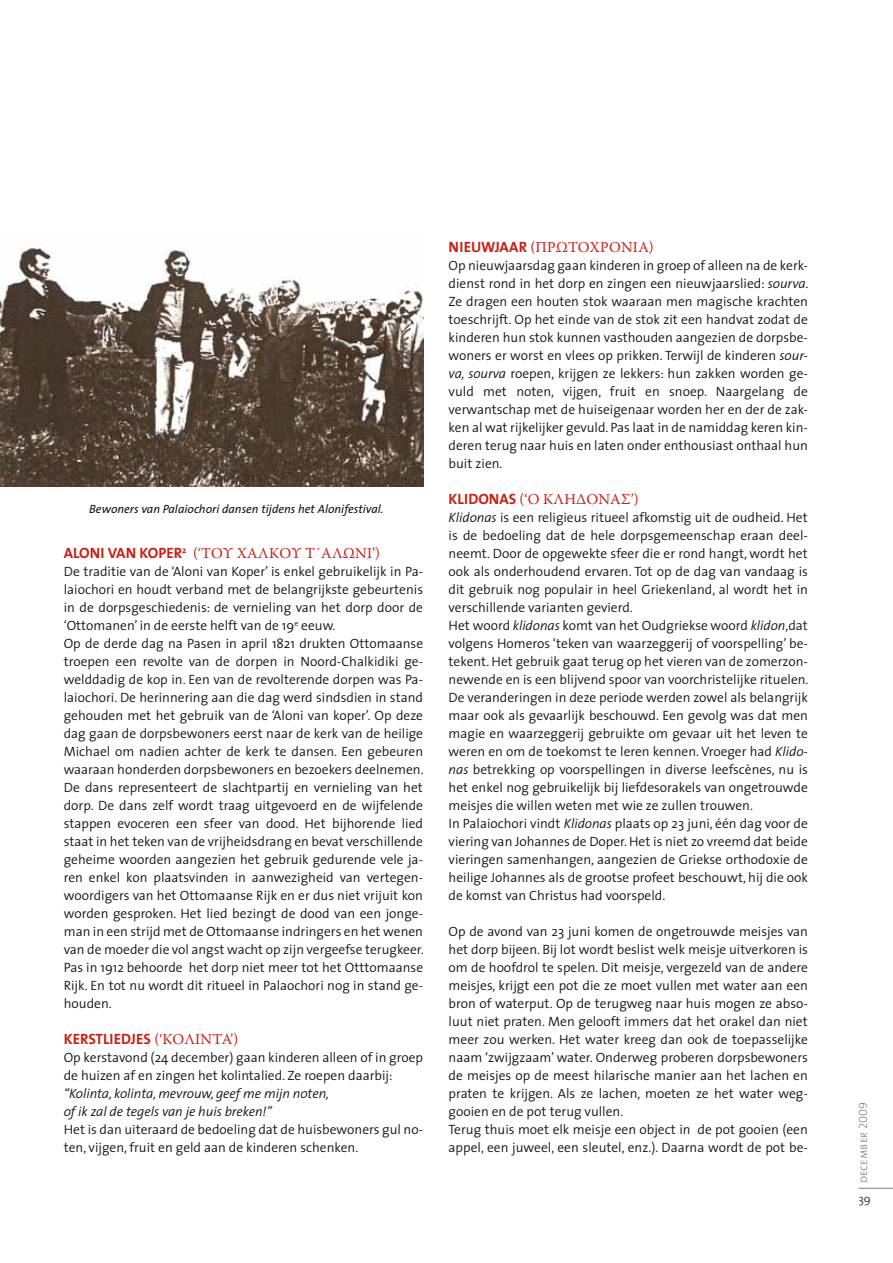
<style>
.page{position:relative;width:893px;height:1263px;background:#fff}
.page>*{position:absolute;margin:0;border:0;box-sizing:border-box;transform-origin:0 0}
.t1{font:15px "Warnock Pro";letter-spacing:.015em;color:#c92112}
.t2{font:700 15px "The Sans";color:#c92112}
.t3{font:300 13.5px/18px "The Sans";color:#141415}
.t4{font:italic 300 13.5px/18px "The Sans";letter-spacing:-.005em;color:#141415}
.t5{font:italic 12px "The Sans";color:#141415}
.t6{font:12px "The Sans Light Caps";color:#818281}
.t7{font:300 12px "The Sans";color:#141415}
.s1{font-family:"The Sans";font-weight:700}
.s2{font-family:"Warnock Pro";font-weight:400}
.s3{font-style:italic}
</style>
<div class="page">
<img style="left:0;top:247px;width:424px;height:239px">
<hr style="left:858px;top:1188px;width:35px;height:1px;background:#818281">
<p class="t5" style="left:89px;top:499px;width:296px">Bewoners van Palaiochori dansen tijdens het Alonifestival.</p>
<p class="t1" style="left:64px;top:544px;width:318px"><span class="s1">ALONI VAN KOPER</span><sup>2</sup> (‘Του χαλκού τ΄αλώνι’)</p>
<p class="t3" style="left:64px;top:562px;width:361px">De traditie van de ‘Aloni van Koper’ is enkel gebruikelijk in Pa&shy;laiochori en houdt verband met de belangrijkste gebeurtenis in de dorpsgeschiedenis: de vernieling van het dorp door de ‘Ottomanen’ in de eerste helft van de 19<sup>e</sup> eeuw.<br>Op de derde dag na Pasen in april 1821 drukten Ottomaanse troepen een revolte van de dorpen in Noord-Chalkidiki ge&shy;welddadig de kop in. Een van de revolterende dorpen was Pa&shy;laiochori. De herinnering aan die dag werd sindsdien in stand gehouden met het gebruik van de ‘Aloni van koper’. Op deze dag gaan de dorpsbewoners eerst naar de kerk van de heilige Michael om nadien achter de kerk te dansen. Een gebeuren waaraan honderden dorpsbewoners en bezoekers deelnemen.<br>De dans representeert de slachtpartij en vernieling van het dorp. De dans zelf wordt traag uitgevoerd en de wijfelende stappen evoceren een sfeer van dood. Het bijhorende lied staat in het teken van de vrijheidsdrang en bevat verschillende geheime woorden aangezien het gebruik gedurende vele ja&shy;ren enkel kon plaatsvinden in aanwezigheid van vertegen&shy;woordigers van het Ottomaanse Rijk en er dus niet vrijuit kon worden gesproken. Het lied bezingt de dood van een jonge&shy;man in een strijd met de Ottomaanse indringers en het wenen van de moeder die vol angst wacht op zijn vergeefse terugkeer.<br>Pas in 1912 behoorde het dorp niet meer tot het Otttomaanse Rijk. En tot nu wordt dit ritueel in Palaochori nog in stand ge&shy;houden.</p>
<p class="t2" style="left:64px;top:1026px;width:176px">KERSTLIEDJES <span class="s2">(‘Κόλιντα’)</span></p>
<p class="t3" style="left:64px;top:1048px;width:361px">Op kerstavond (24 december) gaan kinderen alleen of in groep de huizen af en zingen het kolintalied. Ze roepen daarbij:</p>
<p class="t4" style="left:64px;top:1084px;width:267px">“Kolinta, kolinta, mevrouw, geef me mijn noten, of ik zal de tegels van je huis breken!”</p>
<p class="t3" style="left:64px;top:1120px;width:361px">Het is dan uiteraard de bedoeling dat de huisbewoners gul no&shy;ten, vijgen, fruit en geld aan de kinderen schenken.</p>
<p class="t1" style="left:449px;top:238px;width:207px"><span class="s1">NIEUWJAAR</span> (Πρωτοχρονιά)</p>
<p class="t3" style="left:449px;top:256px;width:361px;text-align:justify">Op nieuwjaarsdag gaan kinderen in groep of alleen na de kerk&shy;dienst rond in het dorp en zingen een nieuwjaarslied: <span class="s3">sourva</span>.<br>Ze dragen een houten stok waaraan men magische krachten toeschrijft. Op het einde van de stok zit een handvat zodat de kinderen hun stok kunnen vasthouden aangezien de dorpsbe&shy;woners er worst en vlees op prikken. Terwijl de kinderen <span class="s3">sour&shy;va, sourva</span> roepen, krijgen ze lekkers: hun zakken worden ge&shy;vuld met noten, vijgen, fruit en snoep. Naargelang de verwantschap met de huiseigenaar worden her en der de zak&shy;ken al wat rijkelijker gevuld. Pas laat in de namiddag keren kin&shy;deren terug naar huis en laten onder enthousiast onthaal hun buit zien.</p>
<p class="t1" style="left:449px;top:490px;width:192px"><span class="s1">KLIDONAS</span> (‘Ο Κλήδονας’)</p>
<p class="t3" style="left:449px;top:508px;width:361px"><span class="s3">Klidonas</span> is een religieus ritueel afkomstig uit de oudheid. Het is de bedoeling dat de hele dorpsgemeenschap eraan deel&shy;neemt. Door de opgewekte sfeer die er rond hangt, wordt het ook als onderhoudend ervaren. Tot op de dag van vandaag is dit gebruik nog populair in heel Griekenland, al wordt het in verschillende varianten gevierd.<br>Het woord <span class="s3">klidonas</span> komt van het Oudgriekse woord <span class="s3">klidon</span>,dat volgens Homeros ‘teken van waarzeggerij of voorspelling’ be&shy;tekent. Het gebruik gaat terug op het vieren van de zomerzon&shy;newende en is een blijvend spoor van voorchristelijke rituelen.<br>De veranderingen in deze periode werden zowel als belangrijk maar ook als gevaarlijk beschouwd. Een gevolg was dat men magie en waarzeggerij gebruikte om gevaar uit het leven te weren en om de toekomst te leren kennen. Vroeger had <span class="s3">Klido&shy;nas</span> betrekking op voorspellingen in diverse leefscènes, nu is het enkel nog gebruikelijk bij liefdesorakels van ongetrouwde meisjes die willen weten met wie ze zullen trouwen.<br>In Palaiochori vindt <span class="s3">Klidonas</span> plaats op 23 juni, één dag voor de viering van Johannes de Doper. Het is niet zo vreemd dat beide vieringen samenhangen, aangezien de Griekse orthodoxie de heilige Johannes als de grootse profeet beschouwt, hij die ook de komst van Christus had voorspeld.</p>
<p class="t3" style="left:449px;top:922px;width:361px">Op de avond van 23 juni komen de ongetrouwde meisjes van het dorp bijeen. Bij lot wordt beslist welk meisje uitverkoren is om de hoofdrol te spelen. Dit meisje, vergezeld van de andere meisjes, krijgt een pot die ze moet vullen met water aan een bron of waterput. Op de terugweg naar huis mogen ze abso&shy;luut niet praten. Men gelooft immers dat het orakel dan niet meer zou werken. Het water kreeg dan ook de toepasselijke naam ‘zwijgzaam’ water. Onderweg proberen dorpsbewoners de meisjes op de meest hilarische manier aan het lachen en praten te krijgen. Als ze lachen, moeten ze het water weg&shy;gooien en de pot terug vullen.<br>Terug thuis moet elk meisje een object in de pot gooien (een appel, een juweel, een sleutel, enz.). Daarna wordt de pot be-</p>
<p class="t6" style="left:853px;top:1183px;width:82px;rotate:-90deg">december 2009</p>
<p class="t7" style="left:858px;top:1189px;width:14px">39</p>
</div>
